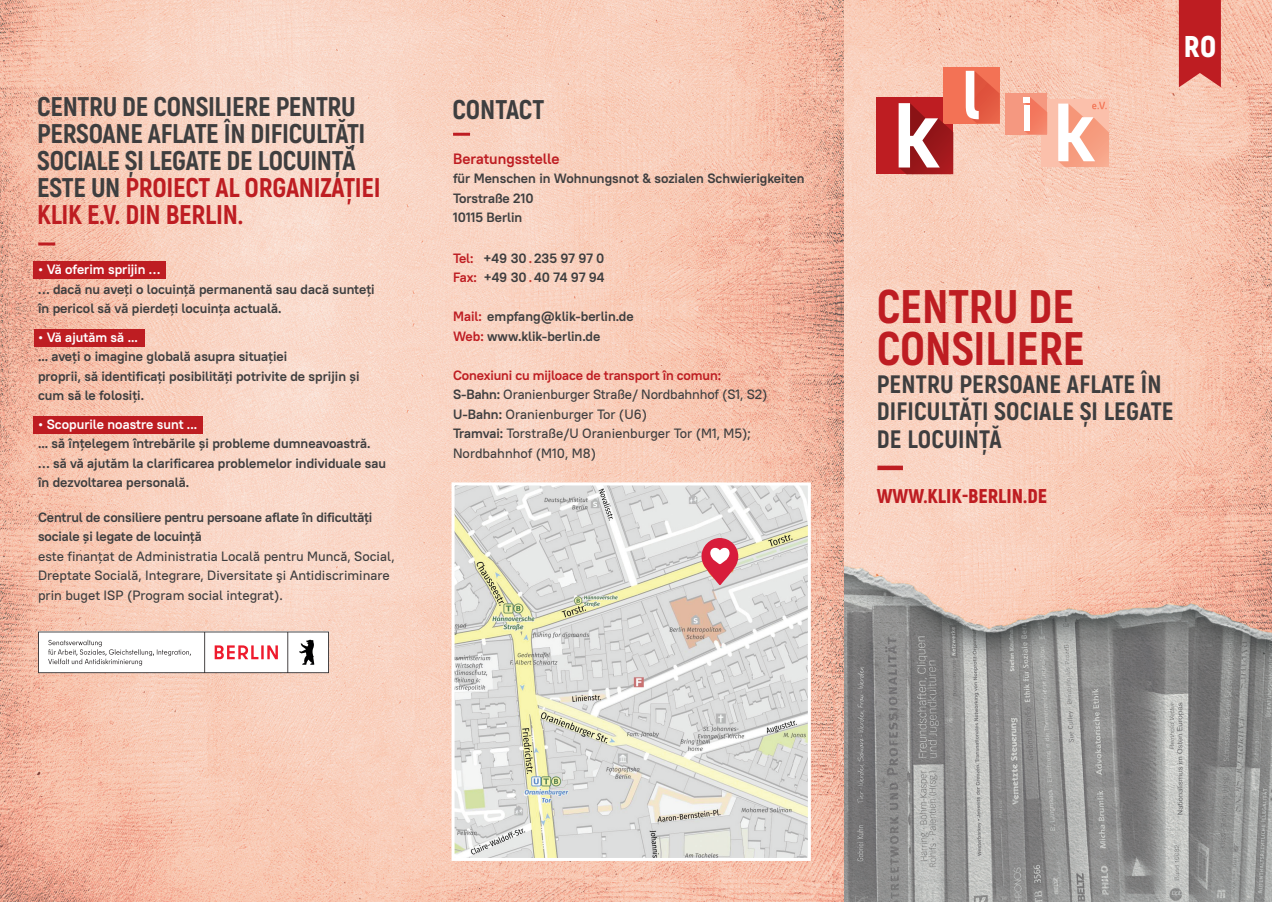
<style>
.page{position:relative;width:1272px;height:902px;background:#fff}
.page>*{position:absolute;margin:0;border:0;box-sizing:border-box;transform-origin:0 0}
.t1{font:800 46.95px/42px "Akrobat";color:#be1d22}
.t2{font:900 30px "Akrobat";color:#fff}
.t3{font:800 27px/27px "Akrobat";letter-spacing:-.01em;color:#3e3e3f}
.t4{font:800 25.2px/27.6px "Akrobat";letter-spacing:.01em;color:#3e3e3f}
.t5{font:900 19.95px "Akrobat";color:#be1d22}
.t6{font:700 15px "PT Root UI";color:#be1d22}
.t7{font:700 13.5px/19.5px "PT Root UI";color:#3e3e3f}
.t8{font:500 13.5px/19.5px "PT Root UI";color:#3e3e3f}
.s1{color:#be1d22}
.s2{color:#c3392d}
.s3{font-weight:700;color:#be1d22}
.s4{font-weight:700}
.s5{font-family:"Geogrotesque";font-weight:500;color:#fff}
.s6{color:#fff}
</style>
<div class="page">
<img style="left:0;top:0;width:1271px;height:901px">
<svg style="left:182px;top:822px;width:1px;height:21px"></svg>
<div style="left:1041px;top:99px;width:68px;height:68px;background:#fbc0ab"></div>
<div style="left:876px;top:97px;width:77px;height:77px;background:#be1d22"></div>
<div style="left:943px;top:67px;width:56px;height:56px;background:#f37255"></div>
<div style="left:1005px;top:93px;width:42px;height:41px;background:#f59880"></div>
<hr style="left:953px;top:132px;width:1px;height:42px;background:#e09d90">
<svg style="left:1023px;top:97px;width:25px;height:37px"></svg>
<svg style="left:965px;top:71px;width:34px;height:52px"></svg>
<svg style="left:898px;top:103px;width:55px;height:71px"></svg>
<svg style="left:1058px;top:102px;width:51px;height:65px"></svg>
<div style="left:877px;top:465px;width:25px;height:5px;background:#be1d22"></div>
<hr style="left:38px;top:242px;width:17px;height:3px;background:#be1d22">
<div style="left:34px;top:261px;width:132px;height:18px;background:#be1d22"></div>
<div style="left:34px;top:329px;width:111px;height:18px;background:#be1d22"></div>
<div style="left:34px;top:416px;width:169px;height:17px;background:#be1d22"></div>
<hr style="left:453px;top:133px;width:17px;height:3px;background:#be1d22">
<svg style="left:1178px;top:0;width:42px;height:87px;background:#c32e30"></svg>
<svg style="left:38px;top:631px;width:291px;height:42px"></svg>
<img style="left:455px;top:486px;width:351px;height:370px">
<div style="left:451px;top:482px;width:359px;height:378px;border:3px solid #fff"></div>
<svg style="left:701px;top:538px;width:37px;height:47px;background:#dd7785"></svg>
<h3 class="t3" style="left:37px;top:93px;width:345px">CENTRU DE CONSILIERE PENTRU<br>PERSOANE AFLATE ÎN DIFICULTĂȚI<br>SOCIALE ȘI LEGATE DE LOCUINȚĂ<br>ESTE UN <span class="s1">PROIECT AL ORGANIZAȚIEI<br>KLIK E.V. DIN BERLIN.</span></h3>
<h3 class="t3" style="left:452px;top:96px;width:93px">CONTACT</h3>
<p class="t6" style="left:453px;top:149px;width:108px">Beratungsstelle</p>
<p class="t7" style="left:453px;top:168px;width:353px">für Menschen in Wohnungsnot &amp; sozialen Schwierigkeiten<br>Torstraße 210<br>10115 Berlin</p>
<p class="t7" style="left:453px;top:248px;width:153px"><span class="s1">Tel:</span> +49 30 <span class="s2">.</span> 235 97 97 0<br><span class="s1">Fax:</span> +49 30 <span class="s2">.</span> 40 74 97 94</p>
<p class="t7" style="left:453px;top:306px;width:182px"><span class="s1">Mail:</span> empfang@klik-berlin.de<br><span class="s1">Web:</span> www.klik-berlin.de</p>
<p class="t8" style="left:453px;top:365px;width:316px"><span class="s3">Conexiuni cu mijloace de transport în comun:<br></span><span class="s4">S-Bahn:</span> Oranienburger Straße/ Nordbahnhof (S1, S2)<br><span class="s4">U-Bahn:</span> Oranienburger Tor (U6)<br><span class="s4">Tramvai:</span> Torstraße/U Oranienburger Tor (M1, M5); Nordbahnhof (M10, M8)</p>
<p class="t7" style="left:38px;top:259px;width:338px"><span class="s5">¬</span> <span class="s6">Vă oferim sprijin …<br></span>… dacă nu aveți o locuință permanentă sau dacă sunteți în pericol să vă pierdeți locuința actuală.</p>
<p class="t7" style="left:38px;top:327px;width:323px"><span class="s5">¬</span> <span class="s6">Vă ajutăm să ...<br></span>... aveți o imagine globală asupra situației<br>proprii, să identificați posibilități potrivite de sprijin și cum să le folosiți.</p>
<p class="t7" style="left:38px;top:414px;width:349px"><span class="s5">¬</span> <span class="s6">Scopurile noastre sunt ...<br></span>... să înțelegem întrebările și probleme dumneavoastră.<br>… să vă ajutăm la clarificarea problemelor individuale sau în dezvoltarea personală.</p>
<p class="t7" style="left:38px;top:507px;width:336px">Centrul de consiliere pentru persoane aflate în dificultăți sociale și legate de locuință</p>
<p class="t8" style="left:38px;top:546px;width:358px">este finanţat de Administratia Locală pentru Muncă, Social,<br>Dreptate Socială, Integrare, Diversitate şi Antidiscriminare prin buget ISP (Program social integrat).</p>
<h2 class="t2" style="left:1183px;top:27px;width:34px">RO</h2>
<h1 class="t1" style="left:876px;top:285px;width:209px">CENTRU DE<br>CONSILIERE</h1>
<h3 class="t4" style="left:876px;top:370px;width:298px">PENTRU PERSOANE AFLATE ÎN<br>DIFICULTĂȚI SOCIALE ȘI LEGATE<br>DE LOCUINȚĂ</h3>
<h3 class="t5" style="left:876px;top:483px;width:172px">WWW.KLIK-BERLIN.DE</h3>
</div>
